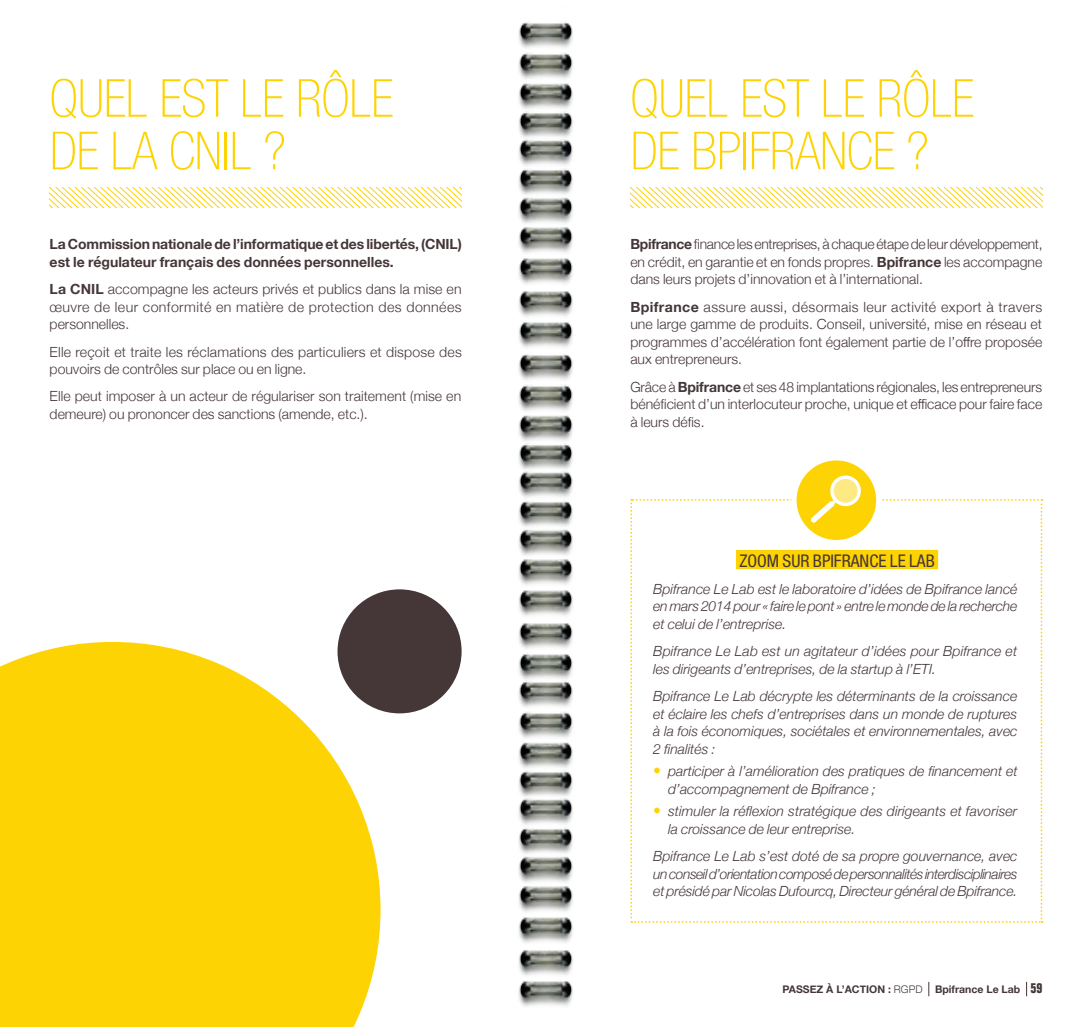
<style>
.page{position:relative;width:1092px;height:1027px;background:#fff}
.page>*{position:absolute;margin:0;border:0;box-sizing:border-box;transform-origin:0 0}
.t1{font:100 condensed 52.5px/52.5px "Helvetica Neue";letter-spacing:-.01em;color:#fed304}
.t2{font:condensed 17.5px "Helvetica Neue";color:#453638}
.t3{font:300 14px/17.5px "Helvetica Neue";color:#453638;text-align:justify}
.t4{font:italic 300 14px/17.5px "Helvetica Neue";color:#453638;text-align:justify}
.t5{font:700 14px/17.5px "Helvetica Neue";letter-spacing:-.01em;color:#453638}
.t6{font:700 10.5px "Helvetica Neue";color:#453638}
.s1{font-weight:700}
.s2{font-style:normal;font-size:15.75px;color:#fed304}
.s3{font-weight:300}
.s4{font-family:"Folio";font-stretch:condensed;font-size:14px}
</style>
<div class="page">
<svg style="left:0;top:642px;width:380px;height:385px;background:#fed71e"></svg>
<div style="left:337px;top:589px;width:124px;height:124px;background:#453638;border-radius:50%"></div>
<svg style="left:50px;top:187px;width:411px;height:20px"></svg>
<svg style="left:630px;top:187px;width:412px;height:20px"></svg>
<svg style="left:793px;top:458px;width:85px;height:85px"></svg>
<div style="left:791px;top:455px;width:90px;height:90px;border:5px solid #fff;border-radius:50%"></div>
<svg style="left:630px;top:474px;width:412px;height:449px"></svg>
<img style="left:518px;top:754px;width:55px;height:253px">
<img style="left:518px;top:423px;width:55px;height:331px">
<img style="left:518px;top:22px;width:55px;height:401px">
<svg style="left:928px;top:982px;width:1px;height:14px"></svg>
<svg style="left:1026px;top:982px;width:1px;height:14px"></svg>
<h1 class="t1" style="left:50px;top:72px;width:345px">QUEL EST LE RÔLE<br>DE LA CNIL ?</h1>
<p class="t5" style="left:50px;top:236px;width:413px">La Commission nationale de l’informatique et des libertés, (CNIL) est le régulateur français des données personnelles.</p>
<p class="t3" style="left:50px;top:279px;width:413px"><span class="s1">La CNIL</span> accompagne les acteurs privés et publics dans la mise en œuvre de leur conformité en matière de protection des données personnelles.</p>
<p class="t3" style="left:50px;top:342px;width:413px">Elle reçoit et traite les réclamations des particuliers et dispose des pouvoirs de contrôles sur place ou en ligne.</p>
<p class="t3" style="left:50px;top:387px;width:413px">Elle peut imposer à un acteur de régulariser son traitement (mise en demeure) ou prononcer des sanctions (amende, etc.).</p>
<h1 class="t1" style="left:630px;top:72px;width:345px">QUEL EST LE RÔLE<br>DE BPIFRANCE ?</h1>
<p class="t3" style="left:630px;top:234px;width:413px"><span class="s1">Bpifrance</span> finance les entreprises, à chaque étape de leur développement, en crédit, en garantie et en fonds propres. <span class="s1">Bpifrance</span> les accompagne dans leurs projets d’innovation et à l’international.</p>
<p class="t3" style="left:630px;top:297px;width:413px"><span class="s1">Bpifrance</span> assure aussi, désormais leur activité export à travers une large gamme de produits. Conseil, université, mise en réseau et programmes d’accélération font également partie de l’offre proposée aux entrepreneurs.</p>
<p class="t3" style="left:630px;top:377px;width:413px">Grâce à <span class="s1">Bpifrance</span> et ses 48 implantations régionales, les entrepreneurs bénéficient d’un interlocuteur proche, unique et efficace pour faire face à leurs défis.</p>
<p class="t2" style="left:739px;top:550px;width:197px">ZOOM SUR BPIFRANCE LE LAB</p>
<p class="t4" style="left:653px;top:579px;width:366px">Bpifrance Le Lab est le laboratoire d’idées de Bpifrance lancé en mars 2014 pour « faire le pont » entre le monde de la recherche et celui de l’entreprise.</p>
<p class="t4" style="left:653px;top:642px;width:365px">Bpifrance Le Lab est un agitateur d’idées pour Bpifrance et les dirigeants d’entreprises, de la startup à l’ETI.</p>
<p class="t4" style="left:653px;top:687px;width:366px">Bpifrance Le Lab décrypte les déterminants de la croissance et éclaire les chefs d’entreprises dans un monde de ruptures à la fois économiques, sociétales et environnementales, avec 2 finalités :</p>
<p class="t4" style="left:668px;top:762px;width:351px;text-indent:-15px"><span class="s2">•</span> participer à l’amélioration des pratiques de financement et d’accompagnement de Bpifrance ;</p>
<p class="t4" style="left:668px;top:802px;width:351px;text-indent:-15px"><span class="s2">•</span> stimuler la réflexion stratégique des dirigeants et favoriser la croissance de leur entreprise.</p>
<p class="t4" style="left:653px;top:846px;width:366px">Bpifrance Le Lab s’est doté de sa propre gouvernance, avec un conseil d’orientation composé de personnalités interdisciplinaires et présidé par Nicolas Dufourcq, Directeur général de Bpifrance.</p>
<p class="t6" style="left:782px;top:981px;width:261px">PASSEZ À L’ACTION : <span class="s3">RGPD</span> Bpifrance Le Lab <span class="s4">59</span></p>
</div>
